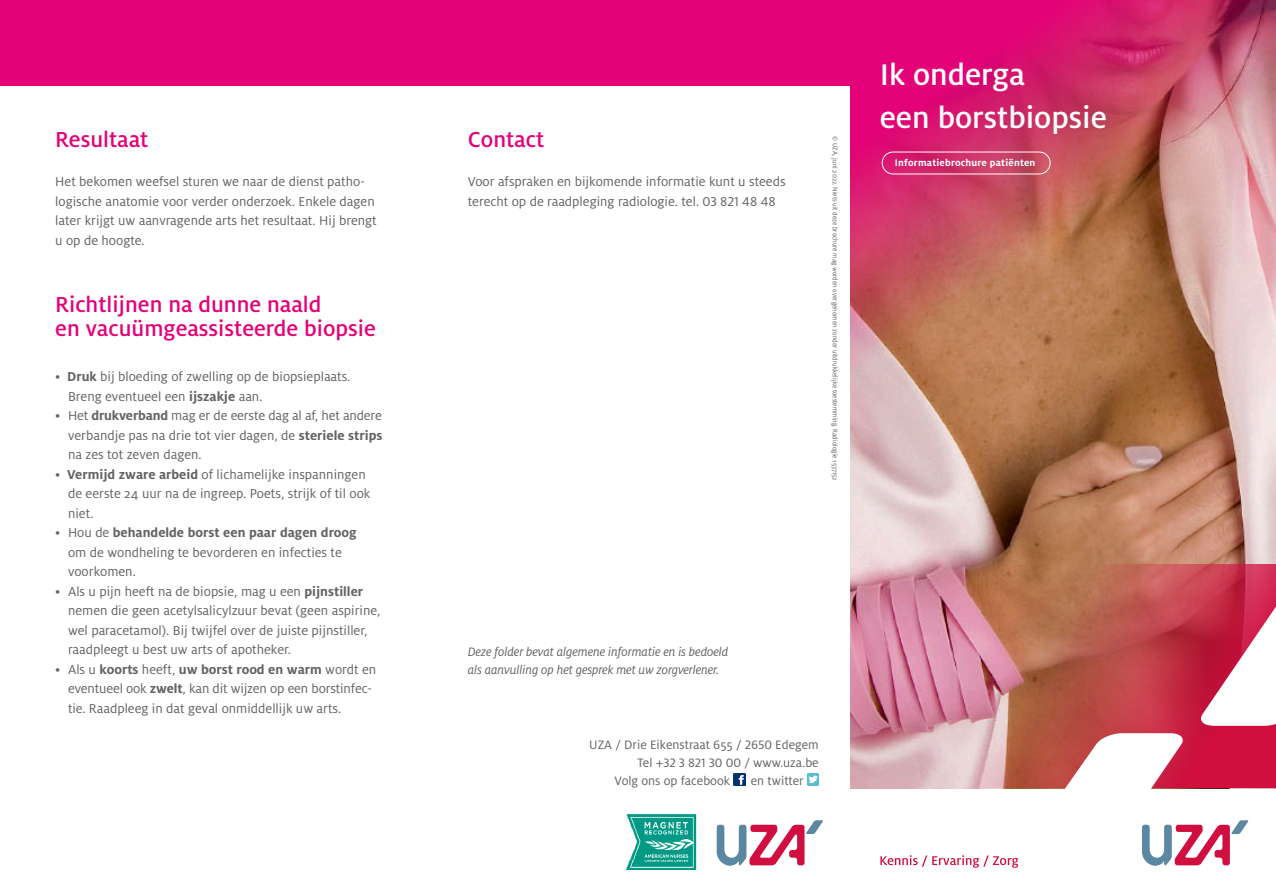
<style>
.page{position:relative;width:1276px;height:893px;background:#fff}
.page>*{position:absolute;margin:0;border:0;box-sizing:border-box;transform-origin:0 0}
.t1{font:500 33px "Milo OT";color:#fff}
._1_-_Hoofdtitel{font:500 24px "Milo OT";color:#e40278}
._2_-_Opsomming_-_niv{font:14.25px/19.5px "Milo OT";color:#636366}
._2_-_Body{font:14.25px "Milo OT";color:#636366}
.t2{font:italic 13.5px/18px "Milo OT";letter-spacing:-.01em;color:#636366}
.t3{font:13.5px "Milo OT";color:#636366}
.t4{font:700 10.5px "Milo OT";letter-spacing:.02em;color:#fff}
.t5{font:7.5px "Milo OT";color:#636366;scale:.92 1}
.s1{font-weight:700}
</style>
<div class="page">
<img style="left:850px;top:397px;width:426px;height:391px">
<svg style="left:950px;top:565px;width:326px;height:223px;background:#c15d5d"></svg>
<svg style="left:1198px;top:589px;width:78px;height:137px"></svg>
<svg style="left:1058px;top:733px;width:127px;height:56px"></svg>
<img style="left:850px;top:0;width:426px;height:397px">
<div style="left:882px;top:152px;width:168px;height:22px;border:1px solid #fff;border-radius:11px"></div>
<div style="left:0;top:0;width:425px;height:85px;background:#e40278"></div>
<div style="left:425px;top:0;width:425px;height:85px;background:#e40278"></div>
<svg style="left:1142px;top:820px;width:106px;height:46px"></svg>
<svg style="left:880px;top:855px;width:138px;height:13px"></svg>
<svg style="left:733px;top:773px;width:12px;height:12px"></svg>
<svg style="left:807px;top:773px;width:12px;height:12px"></svg>
<svg style="left:716px;top:820px;width:107px;height:46px"></svg>
<img style="left:626px;top:814px;width:71px;height:56px">
<p class="_1_-_Hoofdtitel" style="left:55px;top:126px;width:95px">Resultaat</p>
<p class="_2_-_Opsomming_-_niv" style="left:55px;top:172px;width:323px">Het bekomen weefsel sturen we naar de dienst patho&shy;logische anatomie voor verder onderzoek. Enkele dagen later krijgt uw aanvragende arts het resultaat. Hij brengt u op de hoogte.</p>
<p class="_1_-_Hoofdtitel" style="left:55px;top:291px;width:268px">Richtlijnen na dunne naald</p>
<p class="_1_-_Hoofdtitel" style="left:55px;top:315px;width:322px">en vacuümgeassisteerde biopsie</p>
<p class="_2_-_Opsomming_-_niv" style="left:68px;top:367px;width:284px;text-indent:-13px">• <span class="s1">Druk</span> bij bloeding of zwelling op de biopsieplaats.<br>Breng eventueel een <span class="s1">ijszakje</span> aan.</p>
<p class="_2_-_Opsomming_-_niv" style="left:68px;top:406px;width:316px;text-align:justify;text-indent:-13px">• Het <span class="s1">drukverband</span> mag er de eerste dag al af, het andere verbandje pas na drie tot vier dagen, de <span class="s1">steriele strips </span>na zes tot zeven dagen.</p>
<p class="_2_-_Opsomming_-_niv" style="left:68px;top:464px;width:304px;text-indent:-13px">• <span class="s1">Vermijd zware arbeid</span> of lichamelijke inspanningen de eerste 24 uur na de ingreep. Poets, strijk of til ook niet.</p>
<p class="_2_-_Opsomming_-_niv" style="left:68px;top:523px;width:290px;text-indent:-13px">• Hou de <span class="s1">behandelde borst een paar dagen droog </span>om de wondheling te bevorderen en infecties te voorkomen.</p>
<p class="_2_-_Opsomming_-_niv" style="left:68px;top:581px;width:314px;text-indent:-13px">• Als u pijn heeft na de biopsie, mag u een <span class="s1">pijnstiller </span>nemen die geen acetylsalicylzuur bevat (geen aspirine, wel paracetamol). Bij twijfel over de juiste pijnstiller, raadpleegt u best uw arts of apotheker.</p>
<p class="_2_-_Opsomming_-_niv" style="left:68px;top:659px;width:310px;text-indent:-13px">• Als u <span class="s1">koorts</span> heeft, <span class="s1">uw borst rood en warm</span> wordt en eventueel ook <span class="s1">zwelt</span>, kan dit wijzen op een borstinfec&shy;tie. Raadpleeg in dat geval onmiddellijk uw arts.</p>
<p class="_1_-_Hoofdtitel" style="left:468px;top:126px;width:78px">Contact</p>
<p class="_2_-_Body" style="left:468px;top:174px;width:319px">Voor afspraken en bijkomende informatie kunt u steeds</p>
<p class="_2_-_Body" style="left:468px;top:193px;width:309px">terecht op de raadpleging radiologie. tel. 03 821 48 48</p>
<p class="t5" style="left:839px;top:136px;width:376px;rotate:90deg">© UZA, juni 2022. Niets uit deze brochure mag worden overgenomen zonder uitdrukkelijke toestemming. Radiologie 1537152</p>
<p class="t1" style="left:879px;top:56px;width:147px">Ik onderga</p>
<p class="t1" style="left:879px;top:99px;width:229px">een borstbiopsie</p>
<p class="t4" style="left:895px;top:157px;width:142px">Informatiebrochure patiënten</p>
<p class="t2" style="left:468px;top:643px;width:262px">Deze folder bevat algemene informatie en is bedoeld als aanvulling op het gesprek met uw zorgverlener.</p>
<p class="t3" style="left:589px;top:737px;width:231px">UZA / Drie Eikenstraat 655 / 2650 Edegem</p>
<p class="t3" style="left:637px;top:755px;width:183px">Tel +32 3 821 30 00 / www.uza.be</p>
<p class="t3" style="left:614px;top:773px;width:117px">Volg ons op facebook</p>
<p class="t3" style="left:751px;top:773px;width:54px">en twitter</p>
</div>
